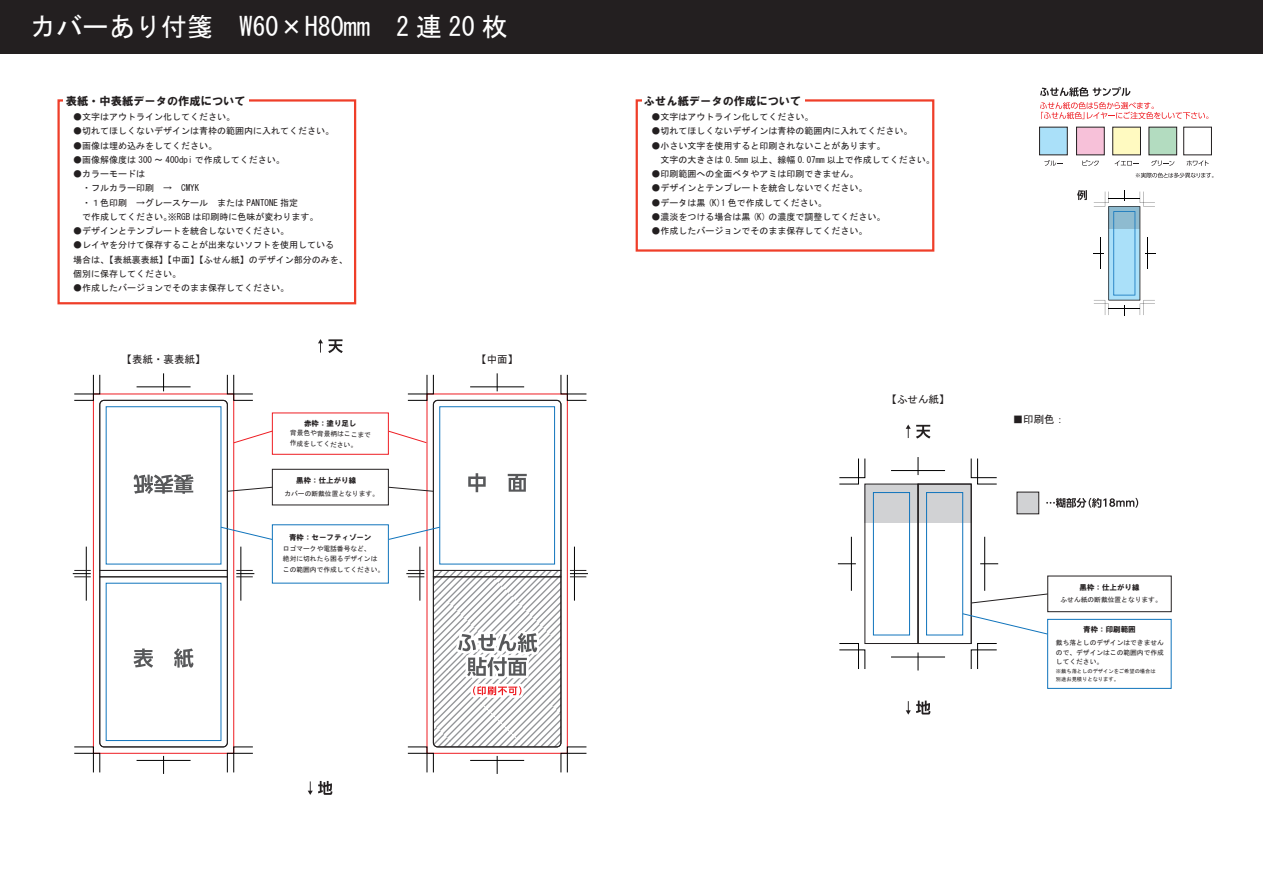
<style>
.page{position:relative;width:1263px;height:893px;background:#fff}
.page>*{position:absolute;margin:0;border:0;box-sizing:border-box;transform-origin:0 0}
.t1{font:26.17px "MS Gothic";color:#fff}
.t2{font:11.25px "HGS Soei Kakugothic UB";color:#231f20}
.t3{font:10.5px "MS Gothic";color:#231f20}
.t4{font:9px/14.2px "MS Gothic";color:#231f20}
.t5{font:7.5px "HGS Soei Kakugothic UB";color:#231f20}
.t6{font:6.75px/10.5px "MS Gothic";color:#231f20}
.t7{font:5.25px/8.2px "MS Gothic";color:#231f20}
</style>
<div class="page">
<div style="left:865px;top:484px;width:53px;height:38px;background:#d1d2d4"></div>
<div style="left:865px;top:484px;width:53px;height:160px;border:1px solid #231f20"></div>
<div style="left:873px;top:492px;width:37px;height:143px;border:1px solid #1074bc"></div>
<div style="left:918px;top:484px;width:53px;height:38px;background:#d1d2d4"></div>
<div style="left:918px;top:484px;width:53px;height:160px;border:1px solid #231f20"></div>
<div style="left:926px;top:492px;width:37px;height:143px;border:1px solid #1074bc"></div>
<svg style="left:839px;top:643px;width:26px;height:26px"></svg>
<svg style="left:839px;top:458px;width:26px;height:26px"></svg>
<svg style="left:971px;top:458px;width:26px;height:26px"></svg>
<svg style="left:971px;top:643px;width:26px;height:26px"></svg>
<svg style="left:838px;top:564px;width:18px;height:1px"></svg>
<hr style="left:851px;top:537px;width:1px;height:54px;background:#000">
<svg style="left:980px;top:564px;width:18px;height:1px"></svg>
<hr style="left:984px;top:537px;width:1px;height:54px;background:#000">
<hr style="left:891px;top:470px;width:54px;height:1px;background:#000">
<svg style="left:918px;top:457px;width:1px;height:18px"></svg>
<hr style="left:891px;top:657px;width:54px;height:1px;background:#000">
<svg style="left:918px;top:652px;width:1px;height:18px"></svg>
<div style="left:0;top:0;width:1263px;height:53px;background:#231f20"></div>
<div style="left:57px;top:99px;width:299px;height:205px;border:2px solid #ef3e29"></div>
<div style="left:64px;top:93px;width:185px;height:16px;background:#fff"></div>
<div style="left:636px;top:99px;width:298px;height:153px;border:2px solid #ef3e29"></div>
<div style="left:642px;top:93px;width:163px;height:16px;background:#fff"></div>
<svg style="left:73px;top:373px;width:200px;height:401px"></svg>
<svg style="left:388px;top:373px;width:200px;height:401px"></svg>
<div style="left:272px;top:524px;width:117px;height:59px;border:1px solid #1074bc"></div>
<div style="left:272px;top:413px;width:117px;height:42px;border:1px solid #ee1d23"></div>
<div style="left:272px;top:469px;width:117px;height:36px;border:1px solid #231f20"></div>
<svg style="left:970px;top:593px;width:77px;height:11px"></svg>
<svg style="left:962px;top:613px;width:86px;height:22px"></svg>
<div style="left:1047px;top:619px;width:124px;height:70px;border:1px solid #1074bc"></div>
<div style="left:1047px;top:576px;width:124px;height:36px;border:1px solid #231f20"></div>
<div style="left:1016px;top:492px;width:23px;height:22px;background:#d1d2d4"></div>
<svg style="left:1046px;top:498px;width:92px;height:10px"></svg>
<svg style="left:1040px;top:87px;width:168px;height:32px"></svg>
<svg style="left:1136px;top:173px;width:77px;height:5px"></svg>
<svg style="left:1044px;top:160px;width:18px;height:6px"></svg>
<svg style="left:1082px;top:160px;width:17px;height:6px"></svg>
<svg style="left:1114px;top:160px;width:24px;height:6px"></svg>
<svg style="left:1151px;top:160px;width:23px;height:6px"></svg>
<svg style="left:1186px;top:160px;width:23px;height:6px"></svg>
<div style="left:1039px;top:127px;width:28px;height:28px;background:#aae0f9"></div>
<div style="left:1076px;top:127px;width:28px;height:28px;background:#f7c1d9"></div>
<div style="left:1112px;top:127px;width:29px;height:28px;background:#fffac1;border:1px solid #231f20"></div>
<div style="left:1149px;top:127px;width:28px;height:28px;background:#b3dcc0"></div>
<div style="left:1183px;top:127px;width:29px;height:28px;background:#fff;border:1px solid #231f20"></div>
<svg style="left:1093px;top:191px;width:63px;height:125px"></svg>
<svg style="left:1077px;top:190px;width:10px;height:10px"></svg>
<svg style="left:318px;top:339px;width:25px;height:14px"></svg>
<svg style="left:308px;top:781px;width:24px;height:14px"></svg>
<svg style="left:906px;top:425px;width:24px;height:13px"></svg>
<svg style="left:906px;top:701px;width:24px;height:14px"></svg>
<h1 class="t1" style="left:30px;top:14px;width:479px">カバーあり付箋　W60×H80mm　2 連 20 枚</h1>
<p class="t2" style="left:66px;top:95px;width:181px">表紙・中表紙データの作成について</p>
<p class="t4" style="left:73px;top:110px;width:164px">●文字はアウトライン化してください。</p>
<p class="t4" style="left:73px;top:124px;width:263px">●切れてほしくないデザインは青枠の範囲内に入れてください。</p>
<p class="t4" style="left:73px;top:138px;width:146px">●画像は埋め込みをしてください。</p>
<p class="t4" style="left:73px;top:152px;width:213px">●画像解像度は 300 ～ 400dpi で作成してください。</p>
<p class="t4" style="left:73px;top:167px;width:247px">●カラーモードは<br>　・フルカラー印刷　→　CMYK<br>　・１色印刷　→グレースケール　または PANTONE 指定<br>　で作成してください。※RGB は印刷時に色味が変わります。</p>
<p class="t4" style="left:73px;top:224px;width:218px">●デザインとテンプレートを統合しないでください。</p>
<p class="t4" style="left:73px;top:238px;width:276px">●レイヤを分けて保存することが出来ないソフトを使用している<br>場合は、【表紙裏表紙】【中面】【ふせん紙】のデザイン部分のみを、個別に保存してください。</p>
<p class="t4" style="left:73px;top:281px;width:218px">●作成したバージョンでそのまま保存してください。</p>
<p class="t3" style="left:122px;top:354px;width:85px">【表紙・裏表紙】</p>
<p class="t3" style="left:476px;top:354px;width:43px">【中面】</p>
<p class="t5" style="left:304px;top:419px;width:54px">赤枠：塗り足し</p>
<p class="t6" style="left:290px;top:427px;width:82px;rotate:2deg">背景色や背景柄はここまで作成をしてください。</p>
<p class="t5" style="left:296px;top:477px;width:61px">黒枠：仕上がり線</p>
<p class="t6" style="left:284px;top:488px;width:96px">カバーの断裁位置となります。</p>
<p class="t5" style="left:289px;top:533px;width:84px">青枠：セーフティゾーン</p>
<p class="t6" style="left:283px;top:543px;width:103px">ロゴマークや電話番号など、<br>絶対に切れたら困るデザインはこの範囲内で作成してください。</p>
<p class="t2" style="left:644px;top:95px;width:159px">ふせん紙データの作成について</p>
<p class="t4" style="left:651px;top:110px;width:163px">●文字はアウトライン化してください。</p>
<p class="t4" style="left:651px;top:124px;width:262px">●切れてほしくないデザインは青枠の範囲内に入れてください。</p>
<p class="t4" style="left:651px;top:138px;width:285px">●小さい文字を使用すると印刷されないことがあります。<br>　文字の大きさは 0.5mm 以上、線幅 0.07mm 以上で作成してください。</p>
<p class="t4" style="left:651px;top:167px;width:208px">●印刷範囲への全面ベタやアミは印刷できません。</p>
<p class="t4" style="left:651px;top:181px;width:217px">●デザインとテンプレートを統合しないでください。</p>
<p class="t4" style="left:651px;top:195px;width:177px">●データは黒 (K)1 色で作成してください。</p>
<p class="t4" style="left:651px;top:209px;width:235px">●濃淡をつける場合は黒 (K) の濃度で調整してください。</p>
<p class="t4" style="left:651px;top:224px;width:217px">●作成したバージョンでそのまま保存してください。</p>
<p class="t3" style="left:886px;top:394px;width:64px">【ふせん紙】</p>
<p class="t3" style="left:1013px;top:414px;width:54px">■印刷色：</p>
<p class="t5" style="left:1079px;top:584px;width:61px">黒枠：仕上がり線</p>
<p class="t6" style="left:1060px;top:595px;width:103px">ふせん紙の断裁位置となります。</p>
<p class="t5" style="left:1083px;top:626px;width:54px">青枠：印刷範囲</p>
<p class="t6" style="left:1056px;top:637px;width:109px;line-height:9.8px;text-align:justify">裁ち落としのデザインはできませんので、デザインはこの範囲内で作成してください。</p>
<p class="t7" style="left:1056px;top:667px;width:101px">※裁ち落としのデザインをご希望の場合は別途お見積りとなります。</p>
</div>
